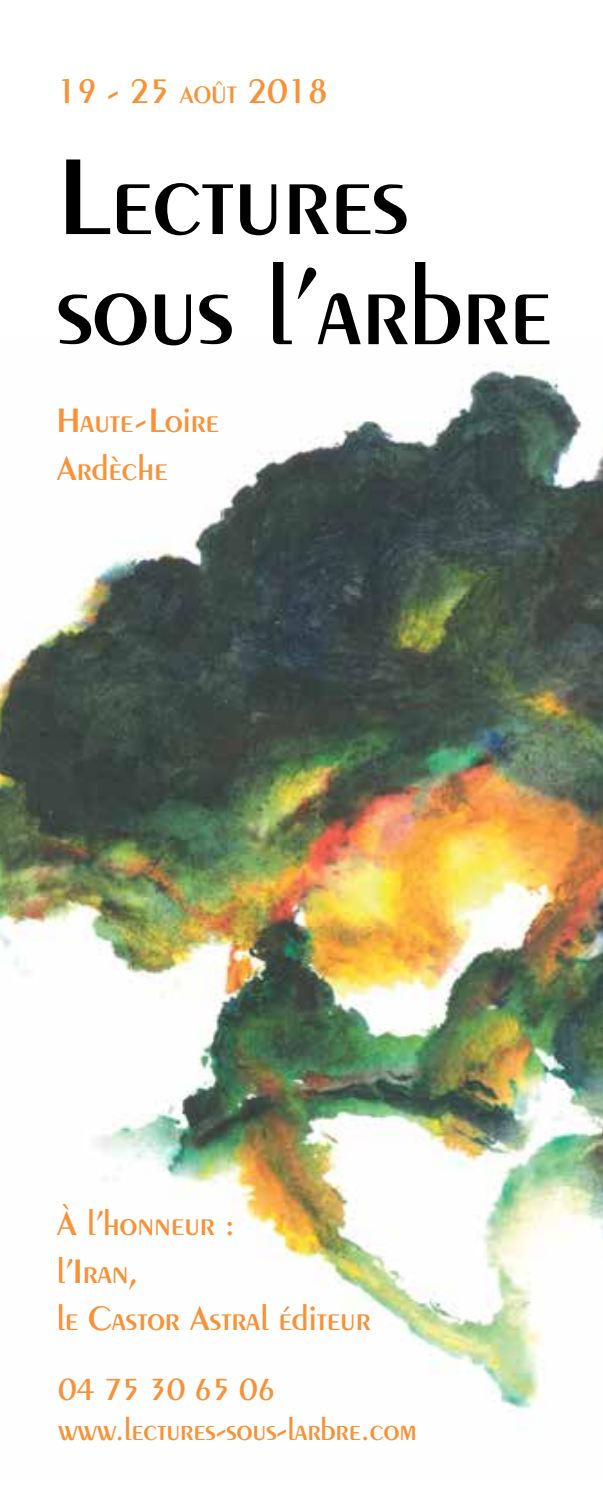
<style>
.page{position:relative;width:603px;height:1489px;background:#fff}
.page>*{position:absolute;margin:0;border:0;box-sizing:border-box;transform-origin:0 0}
.t1{font:600 115px/110px "Peignot";color:#000}
.t2{font:600 36.25px/47.5px "Peignot";color:#f79239}
.t3{font:600 32.5px/40px "Peignot";color:#f79239}
.s1{font-size:25.25px}
</style>
<div class="page">
<img style="left:0;top:364px;width:602px;height:1049px">
<p class="t2" style="left:57px;top:66px;width:272px">19 - 25 <span class="s1">août</span> 2018</p>
<h1 class="t1" style="left:57px;top:138px;width:495px">Lectures sous l’arbre</h1>
<p class="t2" style="left:57px;top:395px;width:164px">Haute-Loire<br>Ardèche</p>
<p class="t2" style="left:57px;top:1198px;width:315px">À l’honneur :<br>l’Iran,<br>le Castor Astral éditeur</p>
<p class="t3" style="left:58px;top:1368px;width:360px">04 75 30 65 06 www.lectures-sous-larbre.com</p>
</div>
